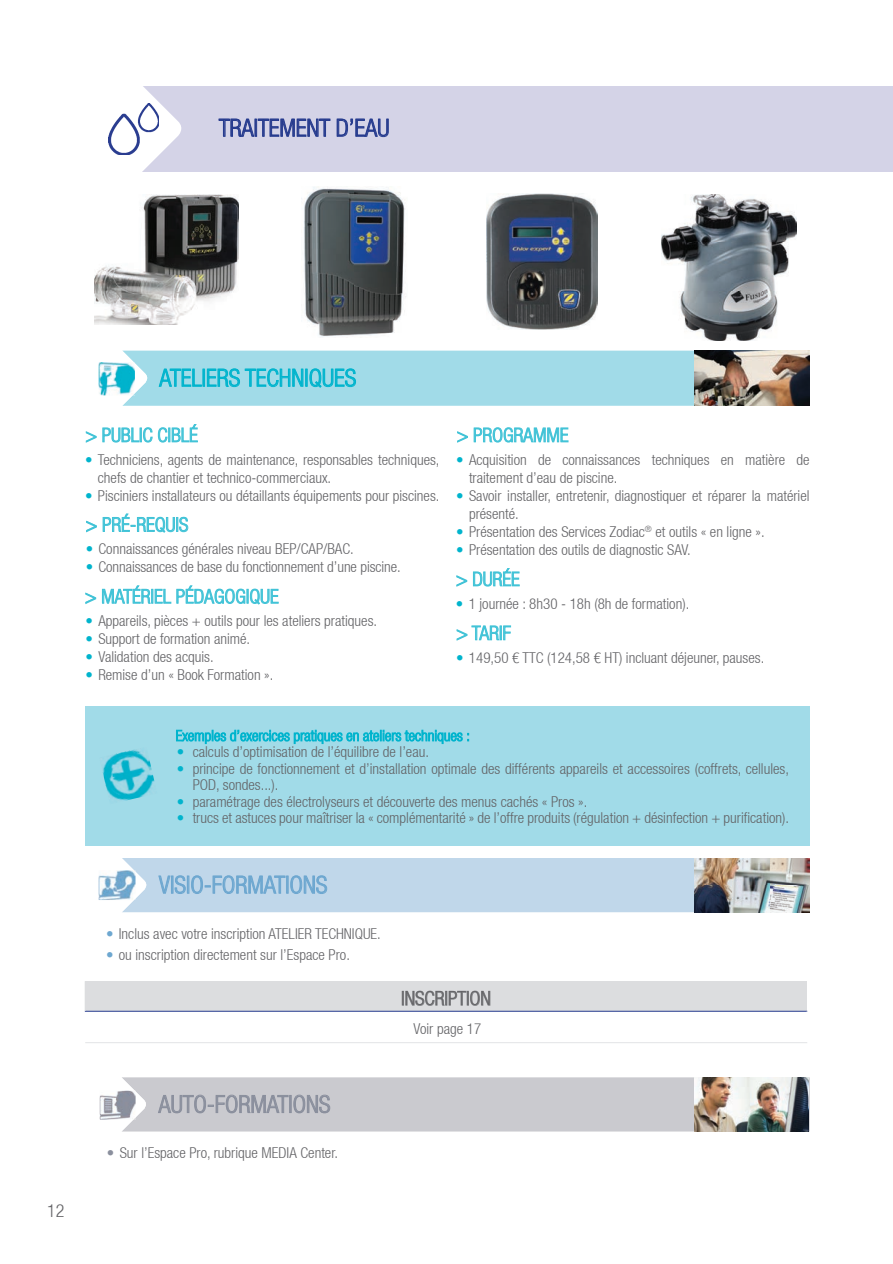
<style>
.page{position:relative;width:893px;height:1264px;background:#fff}
.page>*{position:absolute;margin:0;border:0;box-sizing:border-box;transform-origin:0 0}
.t1{font:300 condensed 24px "Helvetica Neue LT";color:#00b4cd}
.t2{font:300 condensed 24px "Helvetica Neue LT";color:#6da7d0}
.t3{font:300 condensed 24px "Helvetica Neue LT";color:#263b8e}
.t4{font:300 condensed 24px "Helvetica Neue LT";color:#8a8f9d}
.t5{font:300 condensed 19.5px "Helvetica Neue LT";color:#42c3d7}
.t6{font:300 condensed 19.5px "Helvetica Neue LT";color:#636366}
.t7{font:300 condensed 18px "Helvetica Neue LT";color:#636366}
.t8{font:300 condensed 15px/18px "Helvetica Neue LT";color:#636366}
.s1{color:#00b4cd}
.s2{color:#6da7d0}
.s3{color:#8a8f9d}
</style>
<div class="page">
<div style="left:134px;top:86px;width:758px;height:85px;background:#d4d3e7"></div>
<svg style="left:108px;top:86px;width:77px;height:86px"></svg>
<div style="left:85px;top:705px;width:724px;height:140px;background:#a1dbe8"></div>
<svg style="left:218px;top:118px;width:112px;height:19px"></svg>
<svg style="left:336px;top:118px;width:53px;height:19px"></svg>
<img style="left:109px;top:104px;width:50px;height:51px">
<img style="left:94px;top:195px;width:145px;height:129px">
<img style="left:486px;top:193px;width:111px;height:136px">
<img style="left:304px;top:187px;width:102px;height:150px">
<img style="left:661px;top:194px;width:134px;height:146px">
<svg style="left:176px;top:729px;width:293px;height:15px"></svg>
<img style="left:102px;top:749px;width:53px;height:52px">
<svg style="left:85px;top:424px;width:113px;height:19px"></svg>
<svg style="left:457px;top:427px;width:111px;height:16px"></svg>
<svg style="left:86px;top:513px;width:102px;height:20px"></svg>
<svg style="left:85px;top:585px;width:194px;height:20px"></svg>
<svg style="left:456px;top:568px;width:64px;height:19px"></svg>
<svg style="left:456px;top:625px;width:55px;height:16px"></svg>
<svg style="left:98px;top:858px;width:711px;height:55px"></svg>
<img style="left:99px;top:870px;width:36px;height:29px">
<svg style="left:99px;top:1077px;width:710px;height:55px"></svg>
<img style="left:100px;top:1090px;width:35px;height:29px">
<svg style="left:98px;top:350px;width:711px;height:56px"></svg>
<img style="left:99px;top:362px;width:33px;height:33px">
<img style="left:132px;top:362px;width:3px;height:33px">
<img style="left:694px;top:1077px;width:114px;height:54px">
<img style="left:694px;top:858px;width:114px;height:54px">
<img style="left:694px;top:350px;width:114px;height:55px">
<div style="left:85px;top:980px;width:721px;height:31px;background:#dcdddf"></div>
<hr style="left:85px;top:1010px;width:722px;height:1px;background:#263b8e">
<hr style="left:85px;top:1042px;width:722px;height:1px;background:#e3e4e6">
<svg style="left:402px;top:990px;width:88px;height:16px"></svg>
<h1 class="t3" style="left:219px;top:114px;width:172px">TRAITEMENT D’EAU</h1>
<h1 class="t1" style="left:159px;top:364px;width:198px">ATELIERS TECHNIQUES</h1>
<h2 class="t5" style="left:85px;top:423px;width:114px">&gt; PUBLIC CIBLÉ</h2>
<h2 class="t5" style="left:456px;top:423px;width:113px">&gt; PROGRAMME</h2>
<p class="t8" style="left:98px;top:450px;width:343px;text-indent:-13px"><span class="s1">•</span> Techniciens, agents de maintenance, responsables techniques, chefs de chantier et technico-commerciaux.</p>
<p class="t8" style="left:85px;top:486px;width:356px"><span class="s1">•</span> Pisciniers installateurs ou détaillants équipements pour piscines.</p>
<h2 class="t5" style="left:86px;top:513px;width:104px">&gt; PRÉ-REQUIS</h2>
<p class="t8" style="left:469px;top:450px;width:342px;text-indent:-13px"><span class="s1">•</span> Acquisition de connaissances techniques en matière de traitement d’eau de piscine.</p>
<p class="t8" style="left:469px;top:486px;width:342px;text-indent:-13px"><span class="s1">•</span> Savoir installer, entretenir, diagnostiquer et réparer la matériel présenté.</p>
<p class="t8" style="left:456px;top:522px;width:310px"><span class="s1">•</span> Présentation des Services Zodiac<sup>®</sup> et outils « en ligne ».</p>
<p class="t8" style="left:86px;top:539px;width:269px"><span class="s1">•</span> Connaissances générales niveau BEP/CAP/BAC.</p>
<p class="t8" style="left:456px;top:540px;width:236px"><span class="s1">•</span> Présentation des outils de diagnostic SAV.</p>
<p class="t8" style="left:86px;top:557px;width:316px"><span class="s1">•</span> Connaissances de base du fonctionnement d’une piscine.</p>
<h2 class="t5" style="left:456px;top:567px;width:65px">&gt; DURÉE</h2>
<h2 class="t5" style="left:456px;top:621px;width:56px">&gt; TARIF</h2>
<h2 class="t5" style="left:85px;top:585px;width:195px">&gt; MATÉRIEL PÉDAGOGIQUE</h2>
<p class="t8" style="left:456px;top:594px;width:235px"><span class="s1">•</span> 1 journée : 8h30 - 18h (8h de formation).</p>
<p class="t8" style="left:86px;top:611px;width:293px"><span class="s1">•</span> Appareils, pièces + outils pour les ateliers pratiques.</p>
<p class="t8" style="left:86px;top:629px;width:166px"><span class="s1">•</span> Support de formation animé.</p>
<p class="t8" style="left:86px;top:647px;width:129px"><span class="s1">•</span> Validation des acquis.</p>
<p class="t8" style="left:86px;top:665px;width:189px"><span class="s1">•</span> Remise d’un « Book Formation ».</p>
<p class="t8" style="left:456px;top:648px;width:309px"><span class="s1">•</span> 149,50 € TTC (124,58 € HT) incluant déjeuner, pauses.</p>
<p class="t7" style="left:47px;top:1200px;width:19px">12</p>
<p class="t8" style="left:177px;top:742px;width:254px"><span class="s1">•</span> calculs d’optimisation de l’équilibre de l’eau.</p>
<p class="t8" style="left:193px;top:760px;width:597px;line-height:16.5px;text-indent:-16px"><span class="s1">•</span> principe de fonctionnement et d’installation optimale des différents appareils et accessoires (coffrets, cellules,<br>POD, sondes...).</p>
<p class="t8" style="left:177px;top:792px;width:412px"><span class="s1">•</span> paramétrage des électrolyseurs et découverte des menus cachés « Pros ».</p>
<p class="t8" style="left:177px;top:808px;width:613px"><span class="s1">•</span> trucs et astuces pour maîtriser la « complémentarité » de l’offre produits (régulation + désinfection + purification).</p>
<h1 class="t2" style="left:159px;top:870px;width:170px">VISIO-FORMATIONS</h1>
<p class="t8" style="left:106px;top:924px;width:276px"><span class="s2">•</span> Inclus avec votre inscription ATELIER TECHNIQUE.</p>
<p class="t8" style="left:106px;top:945px;width:245px"><span class="s2">•</span> ou inscription directement sur l’Espace Pro.</p>
<h2 class="t6" style="left:401px;top:986px;width:91px">INSCRIPTION</h2>
<p class="t8" style="left:413px;top:1019px;width:69px">Voir page 17</p>
<h1 class="t4" style="left:158px;top:1090px;width:173px">AUTO-FORMATIONS</h1>
<p class="t8" style="left:107px;top:1143px;width:232px"><span class="s3">•</span> Sur l’Espace Pro, rubrique MEDIA Center.</p>
</div>
